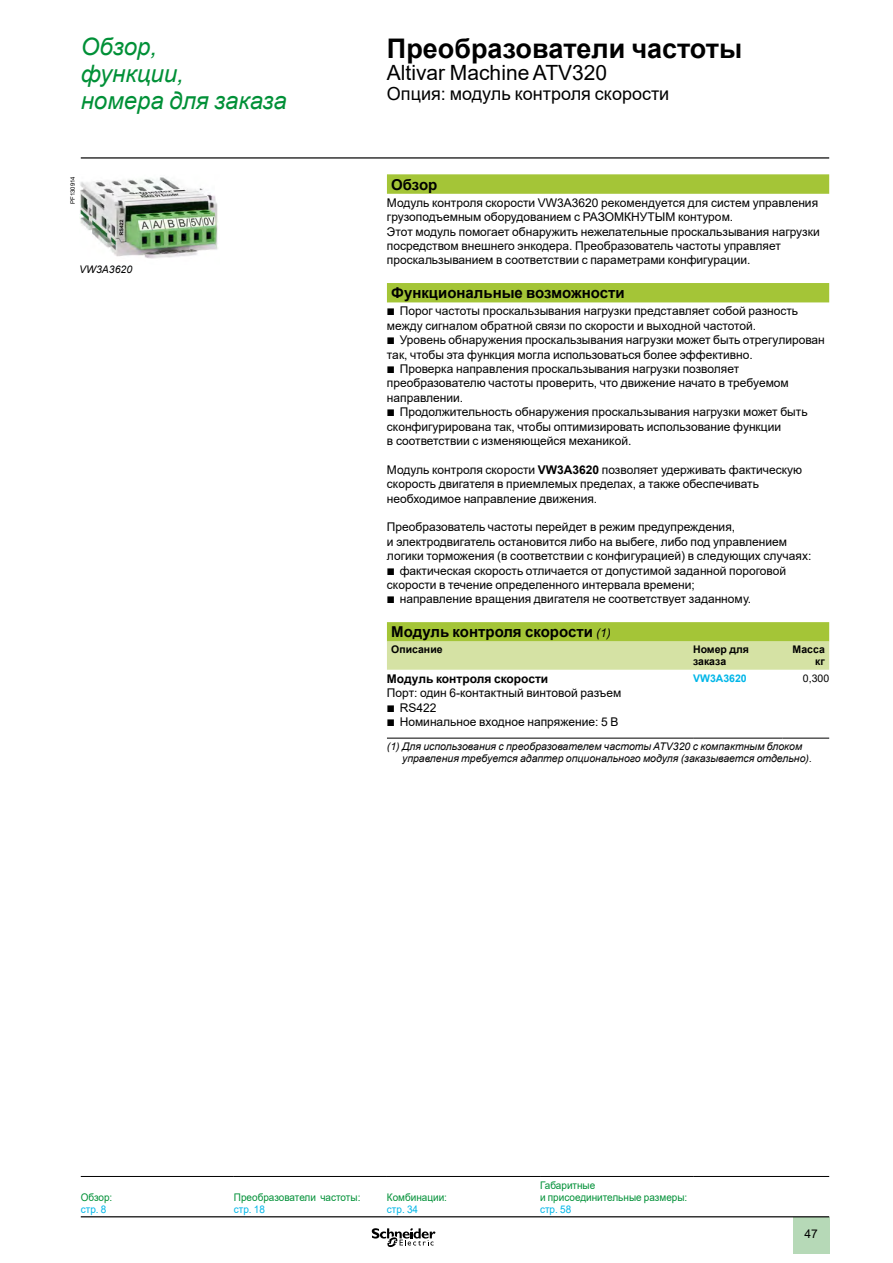
<style>
.page{position:relative;width:893px;height:1263px;background:#fff}
.page>*{position:absolute;margin:0;border:0;box-sizing:border-box;transform-origin:0 0}
.t1{font:700 27px "Arial";color:#000}
.t2{font:italic 24px/27px "Arial";color:#009037}
.t3{font:21px "Arial";color:#000}
.t4{font:18px "Arial";color:#000}
.t5{font:700 15px "Arial";color:#000}
.t6{font:12px/14.4px "Arial";color:#000}
.t7{font:700 12px "Arial";color:#000}
.t8{font:italic 10.5px/12px "Arial";color:#000}
.t9{font:10.5px/12px "Arial";color:#009037;scale:.95 1}
.t10{font:700 10.5px/12px "Arial";color:#000}
.t11{font:10.5px "Arial";color:#00b6e8;scale:.95 1}
.t12{font:700 10.5px "Arial";color:#00b6e8}
.t13{font:10.5px "Arial";color:#000}
.t14{font:6px "Arial";color:#000}
.s1{font-family:"Graph Schneider"}
.s2{font-weight:700}
.s3{font-weight:400;font-style:italic;font-size:12px}
</style>
<div class="page">
<hr style="left:81px;top:157px;width:748px;height:2px;background:#000">
<div style="left:793px;top:1217px;width:36px;height:37px;background:#b6d9b7"></div>
<hr style="left:81px;top:1216px;width:748px;height:1px;background:#000">
<svg style="left:372px;top:1228px;width:63px;height:20px"></svg>
<svg style="left:387px;top:174px;width:442px;height:467px"></svg>
<div style="left:387px;top:641px;width:442px;height:29px;background:#d5e2a4"></div>
<hr style="left:387px;top:738px;width:306px;height:1px;background:#000">
<hr style="left:693px;top:738px;width:89px;height:1px;background:#000">
<hr style="left:782px;top:738px;width:47px;height:1px;background:#000">
<img style="left:80px;top:177px;width:138px;height:82px">
<hr style="left:81px;top:1176px;width:153px;height:1px;background:#000">
<hr style="left:234px;top:1176px;width:153px;height:1px;background:#000">
<hr style="left:387px;top:1176px;width:153px;height:1px;background:#000">
<hr style="left:540px;top:1176px;width:153px;height:1px;background:#000">
<hr style="left:693px;top:1176px;width:136px;height:1px;background:#000">
<h2 class="t2" style="left:81px;top:34px;width:207px">Обзор,<br>функции,<br>номера для заказа</h2>
<h1 class="t1" style="left:387px;top:29px;width:357px">Преобразователи частоты</h1>
<h3 class="t3" style="left:387px;top:58px;width:222px">Altivar Machine ATV320</h3>
<h3 class="t4" style="left:387px;top:81px;width:284px">Опция: модуль контроля скорости</h3>
<p class="t14" style="left:69px;top:204px;width:29px;rotate:-90deg">PF130914</p>
<p class="t8" style="left:79px;top:264px;width:55px">VW3A3620</p>
<p class="t5" style="left:391px;top:174px;width:48px">Обзор</p>
<p class="t6" style="left:387px;top:195px;width:434px">Модуль контроля скорости VW3A3620 рекомендуется для систем управления грузоподъемным оборудованием с РАЗОМКНУТЫМ контуром.<br>Этот модуль помогает обнаружить нежелательные проскальзывания нагрузки посредством внешнего энкодера. Преобразователь частоты управляет проскальзыванием в соответствии с параметрами конфигурации.</p>
<p class="t5" style="left:391px;top:282px;width:235px">Функциональные возможности</p>
<p class="t6" style="left:387px;top:304px;width:439px"><span class="s1">b</span> Порог частоты проскальзывания нагрузки представляет собой разность между сигналом обратной связи по скорости и выходной частотой.<br><span class="s1">b</span> Уровень обнаружения проскальзывания нагрузки может быть отрегулирован так, чтобы эта функция могла использоваться более эффективно.<br><span class="s1">b</span> Проверка направления проскальзывания нагрузки позволяет преобразователю частоты проверить, что движение начато в требуемом направлении.<br><span class="s1">b</span> Продолжительность обнаружения проскальзывания нагрузки может быть сконфигурирована так, чтобы оптимизировать использование функции<br>в соответствии с изменяющейся механикой.</p>
<p class="t6" style="left:387px;top:462px;width:417px">Модуль контроля скорости <span class="s2">VW3A3620</span> позволяет удерживать фактическую скорость двигателя в приемлемых пределах, а также обеспечивать необходимое направление движения.</p>
<p class="t6" style="left:387px;top:520px;width:426px">Преобразователь частоты перейдет в режим предупреждения,<br>и электродвигатель остановится либо на выбеге, либо под управлением логики торможения (в соответствии с конфигурацией) в следующих случаях: <span class="s1">b</span> фактическая скорость отличается от допустимой заданной пороговой скорости в течение определенного интервала времени;<br><span class="s1">b</span> направление вращения двигателя не соответствует заданному.</p>
<p class="t5" style="left:391px;top:621px;width:221px">Модуль контроля скорости <span class="s3">(1)</span></p>
<p class="t10" style="left:391px;top:644px;width:53px">Описание</p>
<p class="t10" style="left:693px;top:644px;width:57px">Номер для заказа</p>
<p class="t10" style="left:793px;top:644px;width:34px;text-align:right">Масса кг</p>
<p class="t7" style="left:387px;top:670px;width:163px">Модуль контроля скорости</p>
<p class="t6" style="left:387px;top:686px;width:236px">Порт: один 6-контактный винтовой разъем <span class="s1">b</span> RS422<br><span class="s1">b</span> Номинальное входное напряжение: 5 В</p>
<p class="t12" style="left:693px;top:670px;width:55px">VW3A3620</p>
<p class="t13" style="left:803px;top:671px;width:28px">0,300</p>
<p class="t8" style="left:402px;top:740px;width:411px;text-indent:-15px">(1) Для использования с преобразователем частоты ATV320 с компактным блоком управления требуется адаптер опционального модуля (заказывается отдельно).</p>
<p class="t9" style="left:81px;top:1191px;width:35px">Обзор:</p>
<p class="t11" style="left:81px;top:1202px;width:28px">стр. 8</p>
<p class="t9" style="left:234px;top:1191px;width:135px">Преобразователи частоты:</p>
<p class="t11" style="left:234px;top:1202px;width:34px">стр. 18</p>
<p class="t9" style="left:387px;top:1191px;width:65px">Комбинации:</p>
<p class="t11" style="left:387px;top:1202px;width:34px">стр. 34</p>
<p class="t9" style="left:540px;top:1179px;width:157px">Габаритные<br>и присоединительные размеры:</p>
<p class="t11" style="left:540px;top:1202px;width:34px">стр. 58</p>
<p class="t6" style="left:804px;top:1226px;width:15px">47</p>
</div>
